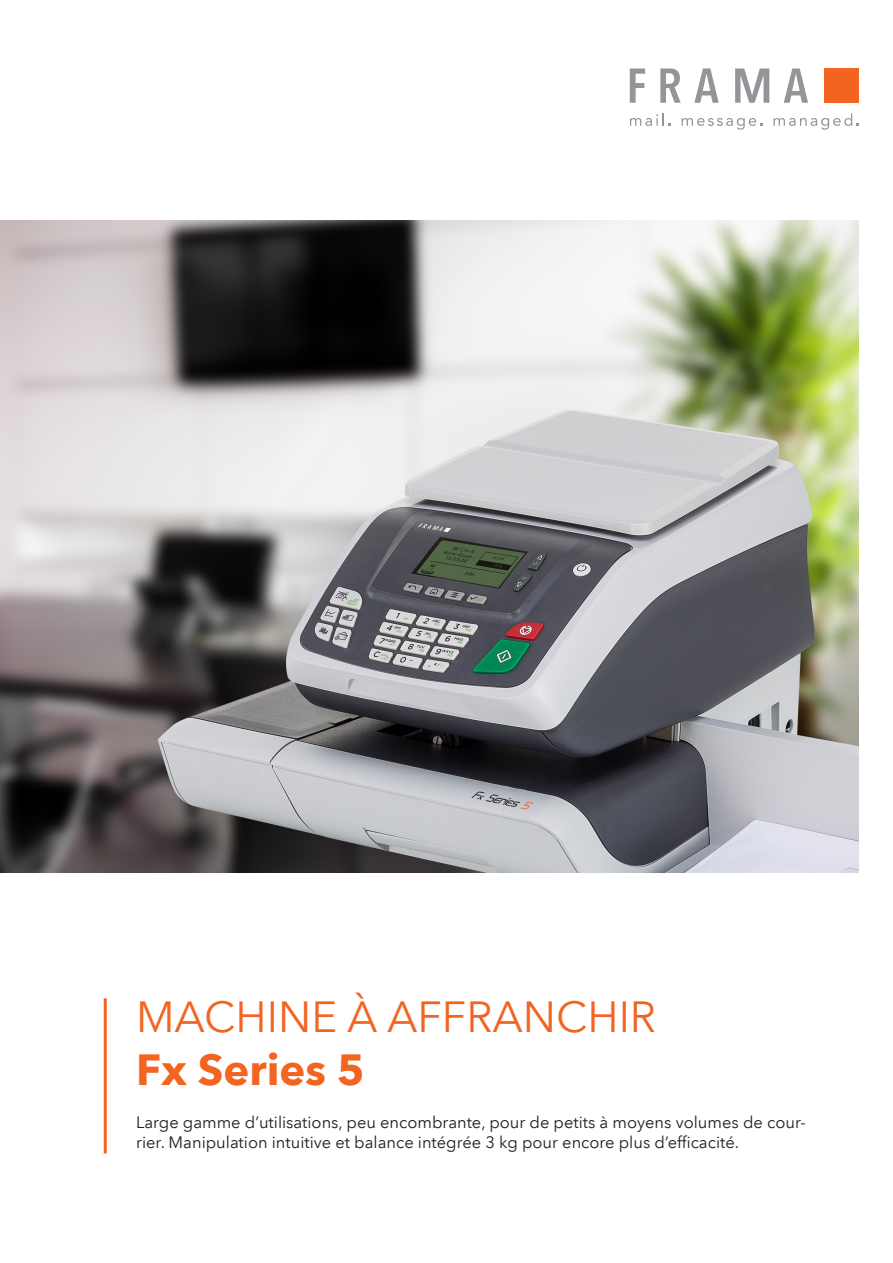
<style>
.page{position:relative;width:893px;height:1263px;background:#fff}
.page>*{position:absolute;margin:0;border:0;box-sizing:border-box;transform-origin:0 0}
.Überschrift{font:43.5px "Avenir Next LT Pro";color:#f36421}
.Überschrift-2{font:700 43.5px "Avenir Next LT Pro";color:#f36421}
.t1{font:16.5px/19.8px "Avenir Next LT Pro";color:#231f20}
</style>
<div class="page">
<div style="left:824px;top:68px;width:35px;height:35px;background:#f36421"></div>
<svg style="left:630px;top:68px;width:15px;height:35px"></svg>
<svg style="left:660px;top:68px;width:21px;height:35px"></svg>
<svg style="left:694px;top:68px;width:25px;height:35px"></svg>
<svg style="left:784px;top:68px;width:24px;height:35px"></svg>
<svg style="left:735px;top:68px;width:34px;height:35px"></svg>
<svg style="left:630px;top:114px;width:41px;height:12px"></svg>
<svg style="left:682px;top:118px;width:80px;height:12px"></svg>
<svg style="left:773px;top:114px;width:86px;height:16px"></svg>
<hr style="left:104px;top:998px;width:3px;height:155px;background:#f36421">
<img style="left:0;top:220px;width:859px;height:653px">
<p class="Überschrift" style="left:136px;top:991px;width:521px">MACHINE À AFFRANCHIR</p>
<p class="Überschrift-2" style="left:136px;top:1042px;width:230px">Fx Series 5</p>
<p class="t1" style="left:136px;top:1112px;width:671px">Large gamme d’utilisations, peu encombrante, pour de petits à moyens volumes de cour&shy;rier. Manipulation intuitive et balance intégrée 3 kg pour encore plus d’efficacité.</p>
</div>
